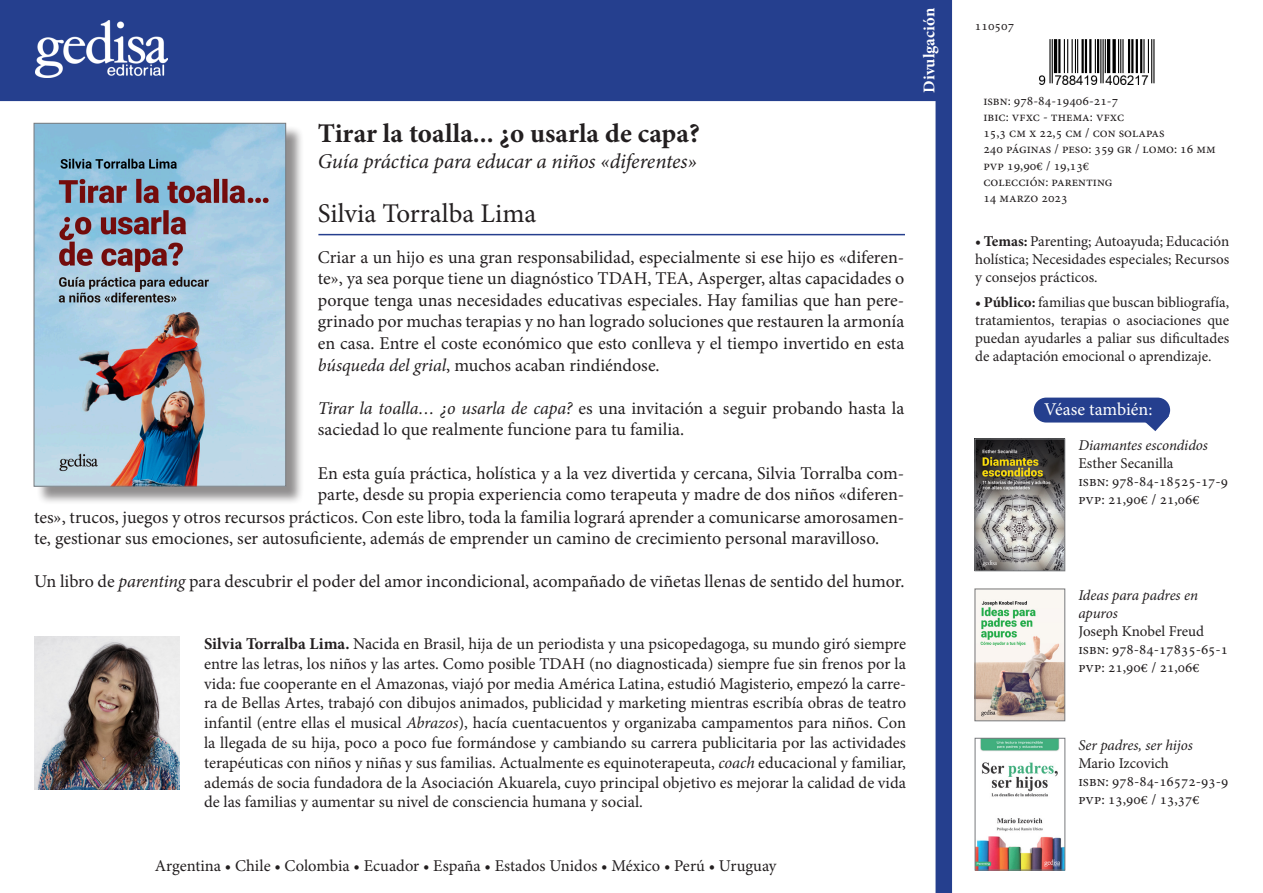
<style>
.page{position:relative;width:1263px;height:893px;background:#fff}
.page>*{position:absolute;margin:0;border:0;box-sizing:border-box;transform-origin:0 0}
.t1{font:700 27px "Minion Pro";letter-spacing:.005em;color:#231f20}
.t2{font:27px "Minion Pro";color:#231f20}
.t3{font:italic 21px "Minion Pro";letter-spacing:-.01em;color:#231f20}
.Indice{font:18px/21.6px "Minion Pro";color:#231f20}
.t4{font:18px "Minion Pro";letter-spacing:-.005em;color:#fff}
.Autores{font:16.5px/19.8px "Minion Pro";color:#231f20;text-align:justify}
.Clasificación{font:700 16.5px "Minion Pro";color:#fff}
.Temas_y_público{font:15px/18px "Minion Pro";color:#231f20;text-align:justify}
.Datos_técnicos{font:15px "Minion Pro";color:#231f20}
.Datos_técnicos-2{font:italic 15px/18px "Minion Pro";letter-spacing:-.005em;color:#231f20}
.Datos_técnicos-3{font:13.5px "Minion Pro";color:#231f20}
.s1{font-style:italic}
.s2{font-weight:700}
</style>
<div class="page">
<div style="left:36px;top:125px;width:268px;height:380px;background:#231f20;opacity:.5"></div>
<img style="left:36px;top:125px;width:248px;height:359px">
<div style="left:34px;top:123px;width:252px;height:363px;border:1px solid #787a7d"></div>
<svg style="left:1146px;top:400px;width:23px;height:31px"></svg>
<div style="left:1034px;top:398px;width:136px;height:25px;background:#253f8e;border-radius:12px"></div>
<hr style="left:318px;top:234px;width:587px;height:1px;background:#253f8e">
<div style="left:935px;top:0;width:17px;height:893px;background:#253f8e"></div>
<img style="left:1039px;top:39px;width:116px;height:45px">
<div style="left:0;top:0;width:935px;height:101px;background:#253f8e"></div>
<img style="left:35px;top:20px;width:133px;height:57px">
<img style="left:34px;top:636px;width:145px;height:154px">
<img style="left:977px;top:441px;width:86px;height:128px">
<div style="left:975px;top:439px;width:90px;height:132px;border:1px solid #787a7d"></div>
<img style="left:977px;top:591px;width:86px;height:128px">
<div style="left:975px;top:589px;width:90px;height:132px;border:1px solid #787a7d"></div>
<img style="left:977px;top:740px;width:86px;height:128px">
<div style="left:975px;top:738px;width:90px;height:132px;border:1px solid #787a7d"></div>
<p class="t1" style="left:318px;top:115px;width:384px">Tirar la toalla... ¿o usarla de capa?</p>
<p class="t3" style="left:318px;top:147px;width:381px">Guía práctica para educar a niños «diferentes»</p>
<p class="t2" style="left:318px;top:195px;width:220px">Silvia Torralba Lima</p>
<p class="Indice" style="left:318px;top:246px;width:588px;text-align:justify">Criar a un hijo es una gran responsabilidad, especialmente si ese hijo es «diferen&shy;te», ya sea porque tiene un diagnóstico TDAH, TEA, Asperger, altas capacidades o porque tenga unas necesidades educativas especiales. Hay familias que han pere&shy;grinado por muchas terapias y no han logrado soluciones que restauren la armonía en casa. Entre el coste económico que esto conlleva y el tiempo invertido en esta <span class="s1">búsqueda del grial</span>, muchos acaban rindiéndose.</p>
<p class="Indice" style="left:318px;top:397px;width:588px"><span class="s1">Tirar la toalla… ¿o usarla de capa?</span> es una invitación a seguir probando hasta la saciedad lo que realmente funcione para tu familia.</p>
<p class="Indice" style="left:318px;top:462px;width:588px">En esta guía práctica, holística y a la vez divertida y cercana, Silvia Torralba com&shy;parte, desde su propia experiencia como terapeuta y madre de dos niños «diferen-</p>
<p class="Indice" style="left:34px;top:506px;width:872px">tes», trucos, juegos y otros recursos prácticos. Con este libro, toda la familia logrará aprender a comunicarse amorosamen&shy;te, gestionar sus emociones, ser autosuficiente, además de emprender un camino de crecimiento personal maravilloso.</p>
<p class="Indice" style="left:34px;top:571px;width:872px">Un libro de <span class="s1">parenting</span> para descubrir el poder del amor incondicional, acompañado de viñetas llenas de sentido del humor.</p>
<p class="Clasificación" style="left:917px;top:93px;width:86px;rotate:-90deg">Divulgación</p>
<p class="Autores" style="left:204px;top:634px;width:703px"><span class="s2">Silvia Torralba Lima.</span> Nacida en Brasil, hija de un periodista y una psicopedagoga, su mundo giró siempre entre las letras, los niños y las artes. Como posible TDAH (no diagnosticada) siempre fue sin frenos por la vida: fue cooperante en el Amazonas, viajó por media América Latina, estudió Magisterio, empezó la carre&shy;ra de Bellas Artes, trabajó con dibujos animados, publicidad y marketing mientras escribía obras de teatro infantil (entre ellas el musical <span class="s1">Abrazos</span>), hacía cuentacuentos y organizaba campamentos para niños. Con la llegada de su hija, poco a poco fue formándose y cambiando su carrera publicitaria por las actividades terapéuticas con niños y niñas y sus familias. Actualmente es equinoterapeuta, <span class="s1">coach</span> educacional y familiar, además de socia fundadora de la Asociación Akuarela, cuyo principal objetivo es mejorar la calidad de vida de las familias y aumentar su nivel de consciencia humana y social.</p>
<p class="Autores" style="left:155px;top:856px;width:623px">Argentina • Chile • Colombia • Ecuador • España • Estados Unidos • México • Perú • Uruguay</p>
<p class="Datos_técnicos-3" style="left:975px;top:16px;width:41px">110507</p>
<p class="Datos_técnicos-3" style="left:983px;top:92px;width:136px">isbn: 978-84-19406-21-7</p>
<p class="Datos_técnicos-3" style="left:983px;top:108px;width:142px">ibic: vfxc - thema: vfxc</p>
<p class="Datos_técnicos-3" style="left:983px;top:124px;width:183px">15,3 cm x 22,5 cm / con solapas</p>
<p class="Datos_técnicos-3" style="left:983px;top:140px;width:234px">240 páginas / peso: 359 gr / lomo: 16 mm</p>
<p class="Datos_técnicos-3" style="left:983px;top:156px;width:108px">pvp 19,90€ / 19,13€</p>
<p class="Datos_técnicos-3" style="left:983px;top:173px;width:131px">colección: parenting</p>
<p class="Datos_técnicos-3" style="left:983px;top:189px;width:86px">14 marzo 2023</p>
<p class="Temas_y_público" style="left:975px;top:232px;width:256px"><span class="s2">• Temas:</span> Parenting; Autoayuda; Educación holística; Necesidades especiales; Recursos y consejos prácticos.</p>
<p class="Temas_y_público" style="left:975px;top:293px;width:256px"><span class="s2">• Público:</span> familias que buscan bibliografía, tratamientos, terapias o asociaciones que puedan ayudarles a paliar sus dificultades de adaptación emocional o aprendizaje.</p>
<p class="t4" style="left:1044px;top:397px;width:110px">Véase también:</p>
<p class="Datos_técnicos-2" style="left:1078px;top:436px;width:131px">Diamantes escondidos</p>
<p class="Datos_técnicos" style="left:1078px;top:453px;width:97px">Esther Secanilla</p>
<p class="Datos_técnicos" style="left:1078px;top:471px;width:151px">isbn: 978-84-18525-17-9</p>
<p class="Datos_técnicos" style="left:1078px;top:489px;width:123px">pvp: 21,90€ / 21,06€</p>
<p class="Datos_técnicos-2" style="left:1078px;top:586px;width:121px">Ideas para padres en apuros</p>
<p class="Datos_técnicos" style="left:1078px;top:621px;width:127px">Joseph Knobel Freud</p>
<p class="Datos_técnicos" style="left:1078px;top:639px;width:151px">isbn: 978-84-17835-65-1</p>
<p class="Datos_técnicos" style="left:1078px;top:657px;width:123px">pvp: 21,90€ / 21,06€</p>
<p class="Datos_técnicos-2" style="left:1078px;top:736px;width:116px">Ser padres, ser hijos</p>
<p class="Datos_técnicos" style="left:1078px;top:753px;width:92px">Mario Izcovich</p>
<p class="Datos_técnicos" style="left:1078px;top:771px;width:151px">isbn: 978-84-16572-93-9</p>
<p class="Datos_técnicos" style="left:1078px;top:789px;width:123px">pvp: 13,90€ / 13,37€</p>
</div>
